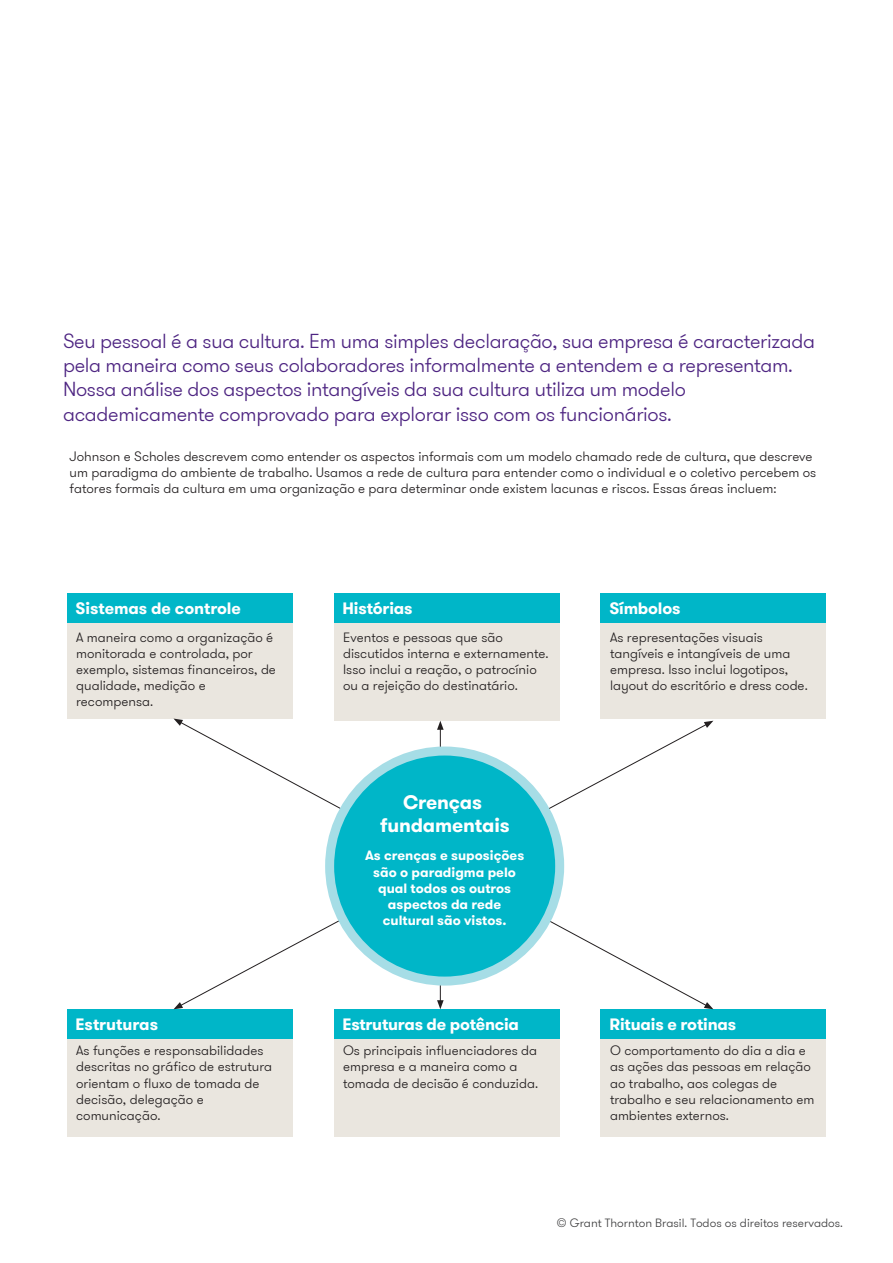
<style>
.page{position:relative;width:893px;height:1263px;background:#fff}
.page>*{position:absolute;margin:0;border:0;box-sizing:border-box;transform-origin:0 0}
.t1{font:300 20.25px/24.3px "GT Walsheim Pro";letter-spacing:-.015em;color:#4e2582}
.t2{font:700 19.5px/23.4px "GT Walsheim Pro";letter-spacing:-.01em;color:#fff;text-align:center}
.t3{font:700 16.5px "GT Walsheim Pro";letter-spacing:-.01em;color:#fff}
.t4{font:300 13.5px/16.2px "GT Walsheim Pro";color:#231f20}
.t5{font:700 13.5px/16.2px "GT Walsheim Pro";color:#fff;text-align:center}
.t6{font:300 12px "GT Walsheim Pro";color:#3e3e3f}
</style>
<div class="page">
<div style="left:67px;top:621px;width:225px;height:98px;background:#eae6df"></div>
<div style="left:67px;top:593px;width:225px;height:30px;background:#00b6c8"></div>
<div style="left:334px;top:621px;width:225px;height:100px;background:#eae6df"></div>
<div style="left:334px;top:593px;width:225px;height:30px;background:#00b6c8"></div>
<div style="left:601px;top:621px;width:225px;height:98px;background:#eae6df"></div>
<div style="left:601px;top:593px;width:225px;height:30px;background:#00b6c8"></div>
<div style="left:601px;top:1037px;width:225px;height:100px;background:#eae6df"></div>
<div style="left:601px;top:1009px;width:225px;height:30px;background:#00b6c8"></div>
<div style="left:334px;top:1037px;width:225px;height:100px;background:#eae6df"></div>
<div style="left:334px;top:1009px;width:225px;height:30px;background:#00b6c8"></div>
<div style="left:67px;top:1037px;width:225px;height:100px;background:#eae6df"></div>
<div style="left:67px;top:1009px;width:225px;height:30px;background:#00b6c8"></div>
<svg style="left:174px;top:1003px;width:9px;height:6px"></svg>
<svg style="left:708px;top:721px;width:5px;height:6px"></svg>
<svg style="left:179px;top:721px;width:529px;height:286px"></svg>
<svg style="left:704px;top:1002px;width:9px;height:7px"></svg>
<svg style="left:173px;top:718px;width:10px;height:8px"></svg>
<div style="left:330px;top:751px;width:230px;height:230px;background:#00b6c8;border-radius:50%"></div>
<div style="left:325px;top:746px;width:239px;height:239px;border:9px solid #a6dde6;border-radius:50%"></div>
<p class="t1" style="left:63px;top:329px;width:753px">Seu pessoal é a sua cultura. Em uma simples declaração, sua empresa é caracterizada pela maneira como seus colaboradores informalmente a entendem e a representam.<br>Nossa análise dos aspectos intangíveis da sua cultura utiliza um modelo academicamente comprovado para explorar isso com os funcionários.</p>
<p class="t4" style="left:70px;top:448px;width:748px">Johnson e Scholes descrevem como entender os aspectos informais com um modelo chamado rede de cultura, que descreve um paradigma do ambiente de trabalho. Usamos a rede de cultura para entender como o individual e o coletivo percebem os fatores formais da cultura em uma organização e para determinar onde existem lacunas e riscos. Essas áreas incluem:</p>
<p class="t3" style="left:76px;top:598px;width:167px">Sistemas de controle</p>
<p class="t3" style="left:342px;top:598px;width:72px">Histórias</p>
<p class="t3" style="left:609px;top:598px;width:72px">Símbolos</p>
<p class="t4" style="left:76px;top:629px;width:201px">A maneira como a organização é monitorada e controlada, por exemplo, sistemas financeiros, de qualidade, medição e recompensa.</p>
<p class="t4" style="left:343px;top:629px;width:207px">Eventos e pessoas que são discutidos interna e externamente.<br>Isso inclui a reação, o patrocínio ou a rejeição do destinatário.</p>
<p class="t4" style="left:610px;top:629px;width:199px">As representações visuais tangíveis e intangíveis de uma empresa. Isso inclui logotipos, layout do escritório e dress code.</p>
<h2 class="t2" style="left:380px;top:790px;width:131px">Crenças fundamentais</h2>
<p class="t5" style="left:365px;top:848px;width:161px">As crenças e suposições são o paradigma pelo qual todos os outros aspectos da rede cultural são vistos.</p>
<p class="t3" style="left:76px;top:1014px;width:84px">Estruturas</p>
<p class="t3" style="left:342px;top:1014px;width:178px">Estruturas de potência</p>
<p class="t3" style="left:609px;top:1014px;width:128px">Rituais e rotinas</p>
<p class="t4" style="left:76px;top:1043px;width:198px">As funções e responsabilidades descritas no gráfico de estrutura orientam o fluxo de tomada de decisão, delegação e comunicação.</p>
<p class="t4" style="left:343px;top:1043px;width:197px">Os principais influenciadores da empresa e a maneira como a tomada de decisão é conduzida.</p>
<p class="t4" style="left:610px;top:1043px;width:206px">O comportamento do dia a dia e as ações das pessoas em relação ao trabalho, aos colegas de trabalho e seu relacionamento em ambientes externos.</p>
<p class="t6" style="left:557px;top:1215px;width:288px">© Grant Thornton Brasil. Todos os direitos reservados.</p>
</div>
